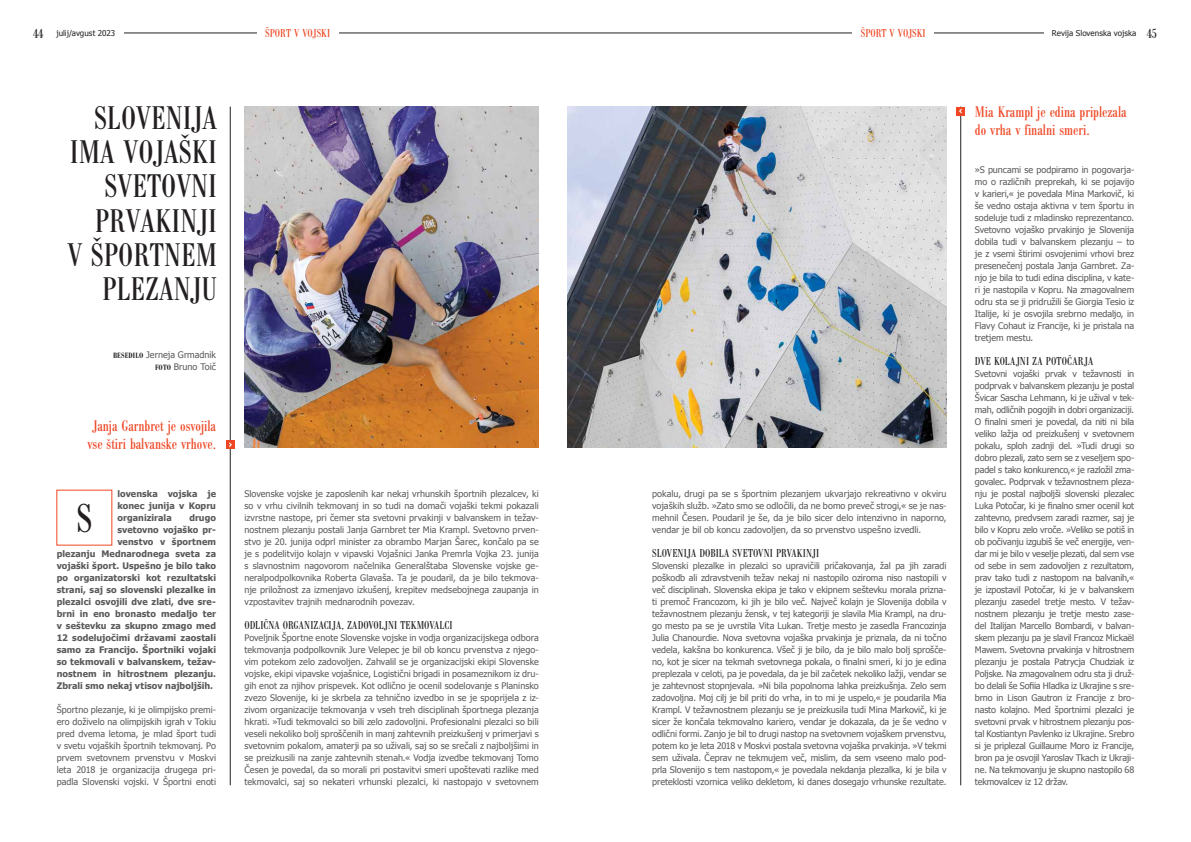
<style>
.page{position:relative;width:1191px;height:842px;background:#fff}
.page>*{position:absolute;margin:0;border:0;box-sizing:border-box;transform-origin:0 0}
.t1{font:condensed 42px "Bodoni Ant TEE";color:#231f20}
.t2{font:condensed 34.1px/34.1px "Bodoni Ant TEE";color:#231f20;text-align:right}
.t3{font:condensed 16px/18px "Bodoni Ant TEE";color:#ef4623}
.t4{font:condensed 12px "Bodoni Ant TEE";letter-spacing:.01em;color:#231f20}
.t5{font:condensed 12px "Bodoni Ant TEE";color:#ef4623}
.t6{font:9px/12px "Tahoma";color:#58595b;text-align:justify}
.t7{font:700 9px/12px "Tahoma";letter-spacing:.005em;color:#58595b;text-align:justify}
.t8{font:8px "Tahoma";letter-spacing:.005em;color:#231f20}
.s1{font-family:"Bodoni Ant TEE";font-stretch:condensed;font-size:14px}
.s2{font-family:"Bodoni Ant TEE";font-weight:600;font-stretch:condensed;font-size:8px;color:#231f20}
</style>
<div class="page">
<hr style="left:14px;top:33px;width:1030px;height:1px;background:#231f20">
<div style="left:0;top:21px;width:123px;height:23px;background:#fff"></div>
<div style="left:257px;top:23px;width:82px;height:20px;background:#fff"></div>
<div style="left:852px;top:23px;width:82px;height:20px;background:#fff"></div>
<img style="left:244px;top:107px;width:295px;height:340px">
<hr style="left:230px;top:107px;width:1px;height:678px;background:#231f20">
<hr style="left:960px;top:107px;width:1px;height:678px;background:#231f20">
<img style="left:567px;top:107px;width:379px;height:340px">
<svg style="left:956px;top:107px;width:9px;height:8px"></svg>
<svg style="left:226px;top:440px;width:9px;height:9px"></svg>
<p class="t8" style="left:33px;top:28px;width:84px"><span class="s1">44</span> julij/avgust 2023</p>
<h3 class="t5" style="left:265px;top:27px;width:66px">ŠPORT V VOJSKI</h3>
<h3 class="t5" style="left:860px;top:27px;width:66px">ŠPORT V VOJSKI</h3>
<p class="t8" style="left:1052px;top:28px;width:107px">Revija Slovenska vojska <span class="s1">45</span></p>
<h2 class="t2" style="left:67px;top:102px;width:151px">SLOVENIJA<br>IMA VOJAŠKI<br>SVETOVNI<br>PRVAKINJI<br>V ŠPORTNEM<br>PLEZANJU</h2>
<p class="t6" style="left:113px;top:348px;width:104px;text-align:right"><span class="s2">BESEDILO</span> Jerneja Grmadnik<br><span class="s2">FOTO</span> Bruno Toič</p>
<h3 class="t3" style="left:87px;top:417px;width:130px;text-align:center">Janja Garnbret je osvojila vse štiri balvanske vrhove.</h3>
<p class="t7" style="left:117px;top:487px;width:100px">lovenska vojska je konec junija v Kopru organizirala</p>
<h1 class="t1" style="left:76px;top:496px;width:17px">S</h1>
<p class="t7" style="left:189px;top:511px;width:28px">drugo</p>
<p class="t7" style="left:117px;top:523px;width:100px">svetovno vojaško pr-</p>
<p class="t7" style="left:117px;top:535px;width:100px">venstvo v športnem</p>
<p class="t7" style="left:57px;top:547px;width:161px">plezanju Mednarodnega sveta za</p>
<p class="t7" style="left:57px;top:559px;width:161px">vojaški šport. Uspešno je bilo tako</p>
<p class="t7" style="left:57px;top:571px;width:161px">po organizatorski kot rezultatski</p>
<p class="t7" style="left:57px;top:583px;width:161px">strani, saj so slovenski plezalke in</p>
<p class="t7" style="left:57px;top:595px;width:161px">plezalci osvojili dve zlati, dve sre-</p>
<p class="t7" style="left:57px;top:607px;width:161px">brni in eno bronasto medaljo ter</p>
<p class="t7" style="left:57px;top:619px;width:161px">v seštevku za skupno zmago med</p>
<p class="t7" style="left:57px;top:631px;width:161px">12 sodelujočimi državami zaostali</p>
<p class="t7" style="left:57px;top:643px;width:161px">samo za Francijo. Športniki vojaki</p>
<p class="t7" style="left:57px;top:655px;width:161px">so tekmovali v balvanskem, težav-</p>
<p class="t7" style="left:57px;top:667px;width:161px">nostnem in hitrostnem plezanju.</p>
<p class="t7" style="left:57px;top:679px;width:158px">Zbrali smo nekaj vtisov najboljših.</p>
<p class="t6" style="left:57px;top:703px;width:161px">Športno plezanje, ki je olimpijsko premi&shy;ero doživelo na olimpijskih igrah v Tokiu pred dvema letoma, je mlad šport tudi v svetu vojaških športnih tekmovanj. Po prvem svetovnem prvenstvu v Moskvi leta 2018 je organizacija drugega pri&shy;padla Slovenski vojski. V Športni enoti</p>
<p class="t6" style="left:244px;top:488px;width:296px">Slovenske vojske je zaposlenih kar nekaj vrhunskih športnih plezalcev, ki so v vrhu civilnih tekmovanj in so tudi na domači vojaški tekmi pokazali izvrstne nastope, pri čemer sta svetovni prvakinji v balvanskem in težav&shy;nostnem plezanju postali Janja Garnbret ter Mia Krampl. Svetovno prven&shy;stvo je 20. junija odprl minister za obrambo Marjan Šarec, končalo pa se je s podelitvijo kolajn v vipavski Vojašnici Janka Premrla Vojka 23. junija s slavnostnim nagovorom načelnika Generalštaba Slovenske vojske ge&shy;neralpodpolkovnika Roberta Glavaša. Ta je poudaril, da je bilo tekmova&shy;nje priložnost za izmenjavo izkušenj, krepitev medsebojnega zaupanja in vzpostavitev trajnih mednarodnih povezav.</p>
<h3 class="t4" style="left:244px;top:619px;width:210px">ODLIČNA ORGANIZACIJA, ZADOVOLJNI TEKMOVALCI</h3>
<p class="t6" style="left:244px;top:632px;width:296px">Poveljnik Športne enote Slovenske vojske in vodja organizacijskega odbora tekmovanja podpolkovnik Jure Velepec je bil ob koncu prvenstva z njego&shy;vim potekom zelo zadovoljen. Zahvalil se je organizacijski ekipi Slovenske vojske, ekipi vipavske vojašnice, Logistični brigadi in posameznikom iz dru&shy;gih enot za njihov prispevek. Kot odlično je ocenil sodelovanje s Planinsko zvezo Slovenije, ki je skrbela za tehnično izvedbo in se je spoprijela z iz&shy;zivom organizacije tekmovanja v vseh treh disciplinah športnega plezanja hkrati. »Tudi tekmovalci so bili zelo zadovoljni. Profesionalni plezalci so bili veseli nekoliko bolj sproščenih in manj zahtevnih preizkušenj v primerjavi s svetovnim pokalom, amaterji pa so uživali, saj so se srečali z najboljšimi in se preizkusili na zanje zahtevnih stenah.« Vodja izvedbe tekmovanj Tomo Česen je povedal, da so morali pri postavitvi smeri upoštevati razlike med tekmovalci, saj so nekateri vrhunski plezalci, ki nastopajo v svetovnem</p>
<p class="t6" style="left:652px;top:488px;width:296px">pokalu, drugi pa se s športnim plezanjem ukvarjajo rekreativno v okviru vojaških služb. »Zato smo se odločili, da ne bomo preveč strogi,« se je nas&shy;mehnil Česen. Poudaril je še, da je bilo sicer delo intenzivno in naporno, vendar je bil ob koncu zadovoljen, da so prvenstvo uspešno izvedli.</p>
<h3 class="t4" style="left:652px;top:547px;width:168px">SLOVENIJA DOBILA SVETOVNI PRVAKINJI</h3>
<p class="t6" style="left:652px;top:560px;width:296px">Slovenski plezalke in plezalci so upravičili pričakovanja, žal pa jih zaradi poškodb ali zdravstvenih težav nekaj ni nastopilo oziroma niso nastopili v več disciplinah. Slovenska ekipa je tako v ekipnem seštevku morala prizna&shy;ti premoč Francozom, ki jih je bilo več. Največ kolajn je Slovenija dobila v težavnostnem plezanju žensk, v tej kategoriji je slavila Mia Krampl, na dru&shy;go mesto pa se je uvrstila Vita Lukan. Tretje mesto je zasedla Francozinja Julia Chanourdie. Nova svetovna vojaška prvakinja je priznala, da ni točno vedela, kakšna bo konkurenca. Všeč ji je bilo, da je bilo malo bolj sprošče&shy;no, kot je sicer na tekmah svetovnega pokala, o finalni smeri, ki jo je edina preplezala v celoti, pa je povedala, da je bil začetek nekoliko lažji, vendar se je zahtevnost stopnjevala. »Ni bila popolnoma lahka preizkušnja. Zelo sem zadovoljna. Moj cilj je bil priti do vrha, in to mi je uspelo,« je poudarila Mia Krampl. V težavnostnem plezanju se je preizkusila tudi Mina Markovič, ki je sicer že končala tekmovalno kariero, vendar je dokazala, da je še vedno v odlični formi. Zanjo je bil to drugi nastop na svetovnem vojaškem prvenstvu, potem ko je leta 2018 v Moskvi postala svetovna vojaška prvakinja. »V tekmi sem uživala. Čeprav ne tekmujem več, mislim, da sem vseeno malo pod&shy;prla Slovenijo s tem nastopom,« je povedala nekdanja plezalka, ki je bila v preteklosti vzornica veliko dekletom, ki danes dosegajo vrhunske rezultate.</p>
<h3 class="t3" style="left:975px;top:103px;width:153px">Mia Krampl je edina priplezala do vrha v finalni smeri.</h3>
<p class="t6" style="left:975px;top:163px;width:161px">»S puncami se podpiramo in pogovarja&shy;mo o različnih preprekah, ki se pojavijo v karieri,« je povedala Mina Markovič, ki še vedno ostaja aktivna v tem športu in sodeluje tudi z mladinsko reprezentanco.<br>Svetovno vojaško prvakinjo je Slovenija dobila tudi v balvanskem plezanju – to je z vsemi štirimi osvojenimi vrhovi brez presenečenj postala Janja Garnbret. Za&shy;njo je bila to tudi edina disciplina, v kate&shy;ri je nastopila v Kopru. Na zmagovalnem odru sta se ji pridružili še Giorgia Tesio iz Italije, ki je osvojila srebrno medaljo, in Flavy Cohaut iz Francije, ki je pristala na tretjem mestu.</p>
<h3 class="t4" style="left:975px;top:355px;width:120px">DVE KOLAJNI ZA POTOČARJA</h3>
<p class="t6" style="left:975px;top:368px;width:161px">Svetovni vojaški prvak v težavnosti in podprvak v balvanskem plezanju je postal Švicar Sascha Lehmann, ki je užival v tek&shy;mah, odličnih pogojih in dobri organizaciji.<br>O finalni smeri je povedal, da niti ni bila veliko lažja od preizkušenj v svetovnem pokalu, sploh zadnji del. »Tudi drugi so dobro plezali, zato sem se z veseljem spo&shy;padel s tako konkurenco,« je razložil zma&shy;govalec. Podprvak v težavnostnem pleza&shy;nju je postal najboljši slovenski plezalec Luka Potočar, ki je finalno smer ocenil kot zahtevno, predvsem zaradi razmer, saj je bilo v Kopru zelo vroče. »Veliko se potiš in ob počivanju izgubiš še več energije, ven&shy;dar mi je bilo v veselje plezati, dal sem vse od sebe in sem zadovoljen z rezultatom, prav tako tudi z nastopom na balvanih,« je izpostavil Potočar, ki je v balvanskem plezanju zasedel tretje mesto. V težav&shy;nostnem plezanju je tretje mesto zase&shy;del Italijan Marcello Bombardi, v balvan&shy;skem plezanju pa je slavil Francoz Mickaël Mawem. Svetovna prvakinja v hitrostnem plezanju je postala Patrycja Chudziak iz Poljske. Na zmagovalnem odru sta ji druž&shy;bo delali še Sofiia Hladka iz Ukrajine s sre&shy;brno in Lison Gautron iz Francije z bro&shy;nasto kolajno. Med športnimi plezalci je svetovni prvak v hitrostnem plezanju pos&shy;tal Kostiantyn Pavlenko iz Ukrajine. Srebro si je priplezal Guillaume Moro iz Francije, bron pa je osvojil Yaroslav Tkach iz Ukraji&shy;ne. Na tekmovanju je skupno nastopilo 68 tekmovalcev iz 12 držav.</p>
</div>
